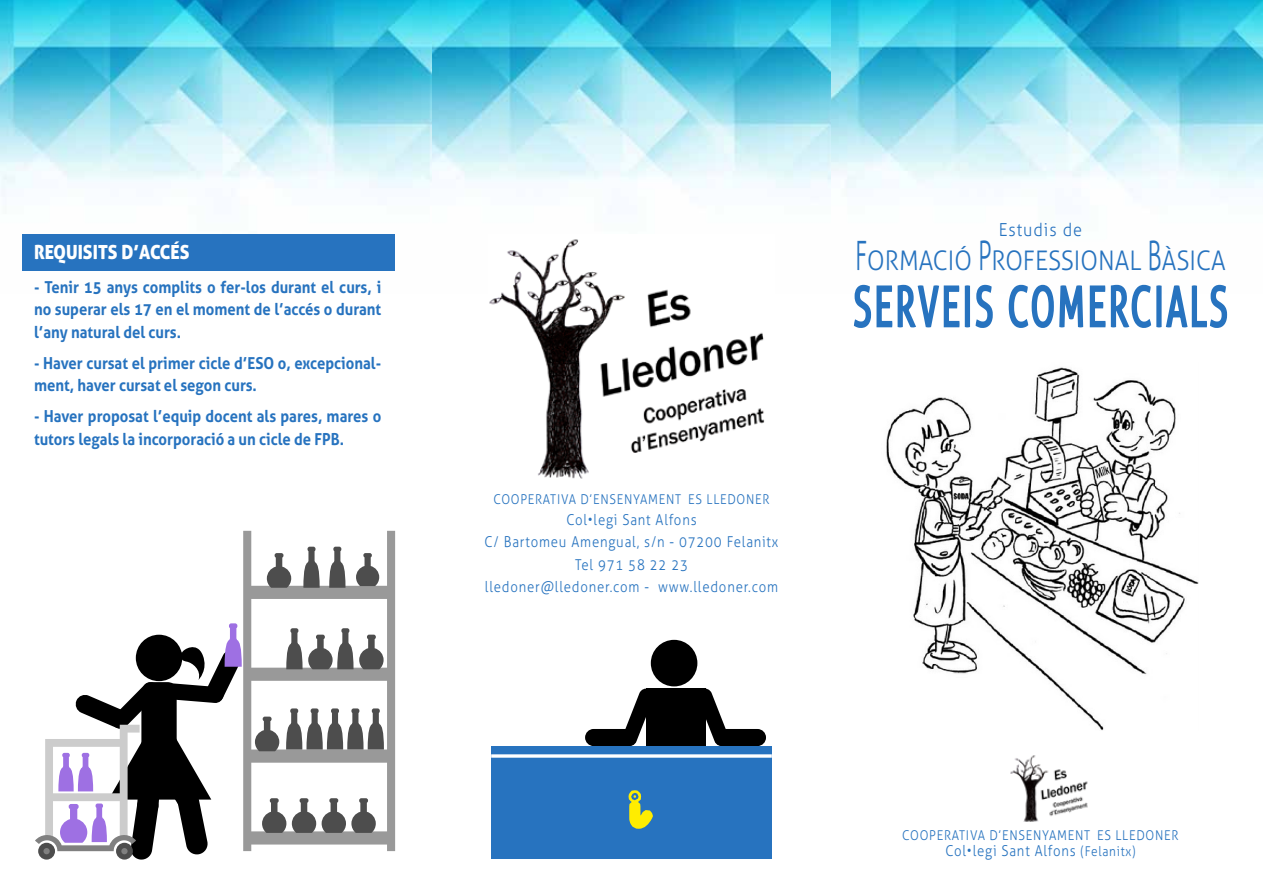
<style>
.page{position:relative;width:1263px;height:893px;background:#fff}
.page>*{position:absolute;margin:0;border:0;box-sizing:border-box;transform-origin:0 0}
.t1{font:300 27px "Aller";color:#2773bf;scale:.9 1}
.t2{font:19.5px "Aller Display";color:#fff;scale:.9 1}
.t3{font:300 18px "Aller";letter-spacing:.06em;color:#2773bf;scale:.9 1}
.t4{font:700 16.5px/22.5px "Aller";color:#2773bf;scale:.9 1}
.t5{font:300 15px/22.5px "Aller";letter-spacing:.06em;color:#2773bf;text-align:center;scale:.88 1}
.t6{font:300 13.5px "Aller";letter-spacing:.06em;color:#2773bf;scale:.9 1}
.s1{font-size:40.5px}
.s2{font-size:13.5px}
</style>
<div class="page">
<img style="left:0;top:0;width:1263px;height:271px">
<div style="left:23px;top:234px;width:372px;height:36px;background:#2773bf"></div>
<svg style="left:852px;top:222px;width:377px;height:106px"></svg>
<img style="left:1010px;top:755px;width:78px;height:66px">
<img style="left:886px;top:367px;width:313px;height:363px">
<img style="left:488px;top:234px;width:287px;height:244px">
<div style="left:651px;top:640px;width:46px;height:46px;background:#000;border-radius:50%"></div>
<svg style="left:696px;top:688px;width:30px;height:58px"></svg>
<div style="left:714px;top:729px;width:52px;height:17px;background:#000;border-radius:9px"></div>
<svg style="left:625px;top:688px;width:30px;height:58px"></svg>
<div style="left:585px;top:729px;width:52px;height:17px;background:#000;border-radius:9px"></div>
<div style="left:645px;top:689px;width:60px;height:61px;background:#000"></div>
<div style="left:491px;top:746px;width:281px;height:113px;background:#2773bf"></div>
<svg style="left:491px;top:754px;width:281px;height:4px"></svg>
<svg style="left:628px;top:790px;width:24px;height:39px"></svg>
<svg style="left:243px;top:531px;width:152px;height:320px"></svg>
<svg style="left:255px;top:717px;width:24px;height:34px"></svg>
<svg style="left:286px;top:628px;width:67px;height:41px"></svg>
<svg style="left:359px;top:635px;width:25px;height:34px"></svg>
<svg style="left:329px;top:547px;width:16px;height:41px"></svg>
<svg style="left:262px;top:798px;width:24px;height:35px"></svg>
<svg style="left:292px;top:798px;width:24px;height:35px"></svg>
<svg style="left:322px;top:798px;width:54px;height:35px"></svg>
<svg style="left:267px;top:553px;width:24px;height:35px"></svg>
<svg style="left:356px;top:553px;width:23px;height:33px"></svg>
<svg style="left:286px;top:708px;width:98px;height:41px"></svg>
<svg style="left:303px;top:547px;width:17px;height:41px"></svg>
<svg style="left:35px;top:623px;width:207px;height:237px"></svg>
<p class="t2" style="left:34px;top:239px;width:174px">REQUISITS D’ACCÉS</p>
<p class="t4" style="left:34px;top:275px;width:387px;text-align:justify">- Tenir 15 anys complits o fer-los durant el curs, i no superar els 17 en el moment de l’accés o durant l’any natural del curs.</p>
<p class="t4" style="left:34px;top:351px;width:387px">- Haver cursat el primer cicle d’ESO o, excepcional&shy;ment, haver cursat el segon curs.</p>
<p class="t4" style="left:34px;top:405px;width:387px">- Haver proposat l’equip docent als pares, mares o tutors legals la incorporació a un cicle de FPB.</p>
<p class="t3" style="left:999px;top:219px;width:94px">Estudis de</p>
<h1 class="t1" style="left:855px;top:244px;width:413px"><span class="s1">F</span>ORMACIÓ <span class="s1">P</span>ROFESSIONAL <span class="s1">B</span>ÀSICA</h1>
<p class="t6" style="left:493px;top:491px;width:308px">COOPERATIVA D’ENSENYAMENT ES LLEDONER</p>
<p class="t5" style="left:485px;top:508px;width:335px">Col•legi Sant Alfons<br>C/ Bartomeu Amengual, s/n - 07200 Felanitx<br>Tel 971 58 22 23<br>lledoner@lledoner.com - www.lledoner.com</p>
<p class="t6" style="left:902px;top:827px;width:308px">COOPERATIVA D’ENSENYAMENT ES LLEDONER</p>
<p class="t5" style="left:945px;top:840px;width:217px">Col•legi Sant Alfons <span class="s2">(Felanitx)</span></p>
</div>
